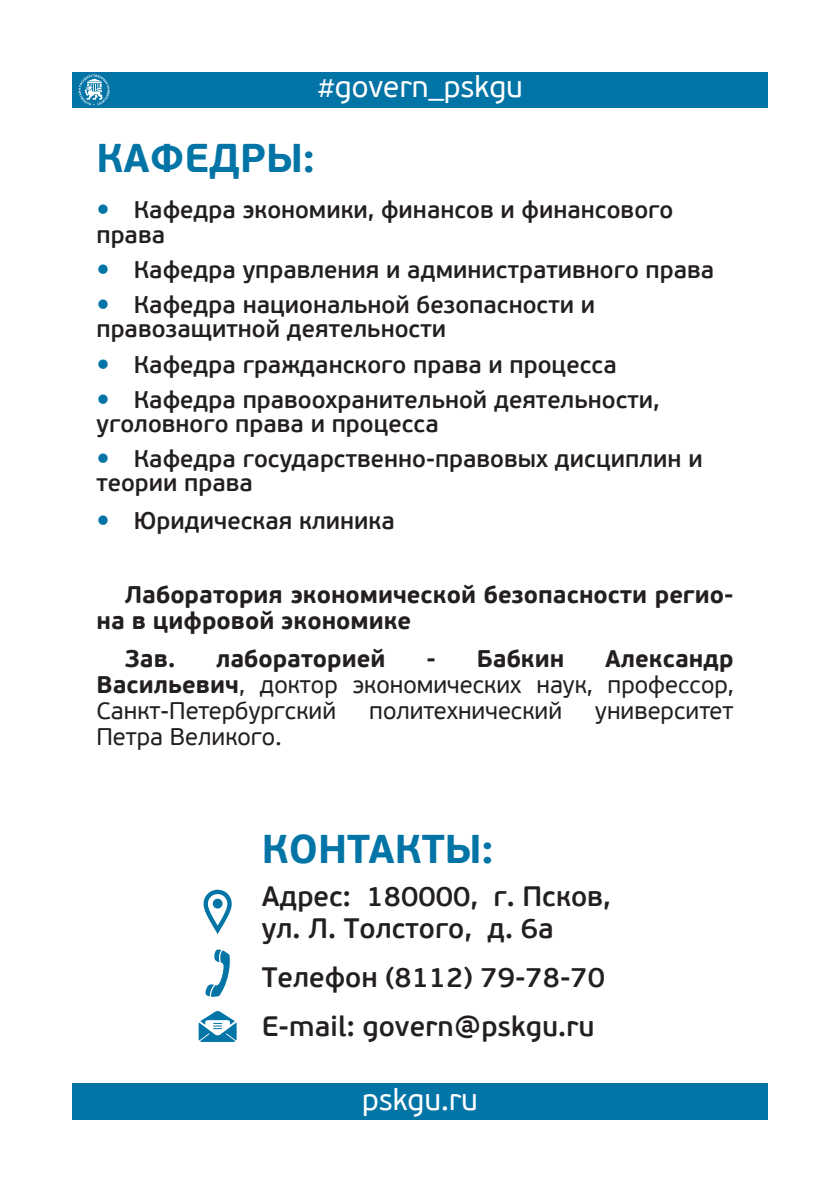
<style>
.page{position:relative;width:840px;height:1191px;background:#fff}
.page>*{position:absolute;margin:0;border:0;box-sizing:border-box;transform-origin:0 0}
.t1{font:700 40px "PF Beau Sans Pro";color:#0374a6}
.t2{font:30px "PF Beau Sans Pro";color:#fff}
.t3{font:600 28px/32px "PF Beau Sans Pro";color:#231f20}
.t4{font:600 24px/35.4px "PF Beau Sans Pro";color:#231f20}
.t5{font:24px/26px "PF Beau Sans Pro";color:#231f20;text-align:justify}
.t6{font:700 24px/26px "PF Beau Sans Pro";color:#231f20}
.s1{font-weight:700}
</style>
<div class="page">
<svg style="left:203px;top:889px;width:29px;height:45px"></svg>
<svg style="left:198px;top:1011px;width:38px;height:31px"></svg>
<svg style="left:205px;top:949px;width:25px;height:48px"></svg>
<div style="left:72px;top:1083px;width:695px;height:36px;background:#0374a6"></div>
<div style="left:72px;top:72px;width:695px;height:36px;background:#0374a6"></div>
<svg style="left:78px;top:75px;width:32px;height:30px"></svg>
<p class="t2" style="left:317px;top:70px;width:207px">#govern_pskgu</p>
<h1 class="t1" style="left:96px;top:133px;width:220px">Кафедры:</h1>
<p class="t4" style="left:96px;top:199px;width:578px;line-height:24px;text-indent:37px">Кафедра экономики, финансов и финансового права</p>
<p class="t4" style="left:134px;top:252px;width:581px">Кафедра управления и административного права<br>Кафедра национальной безопасности и</p>
<p class="t4" style="left:134px;top:312px;width:527px;text-indent:-37px">правозащитной деятельности<br>Кафедра гражданского права и процесса<br>Кафедра правоохранительной деятельности,</p>
<p class="t4" style="left:134px;top:406px;width:570px;text-indent:-37px">уголовного права и процесса<br>Кафедра государственно-правовых дисциплин и</p>
<p class="t4" style="left:134px;top:465px;width:262px;line-height:37.4px;text-indent:-37px">теории права<br>Юридическая клиника</p>
<p class="t6" style="left:96px;top:582px;width:638px;text-indent:28px">Лаборатория экономической безопасности регио&shy;на в цифровой экономике</p>
<p class="t6" style="left:125px;top:646px;width:52px">Зав.</p>
<p class="t6" style="left:216px;top:646px;width:171px">лабораторией</p>
<p class="t6" style="left:426px;top:646px;width:139px">- Бабкин</p>
<p class="t5" style="left:96px;top:646px;width:638px;text-indent:508px"><span class="s1">Александр Васильевич</span>, доктор экономических наук, профессор, Санкт-Петербургский</p>
<p class="t5" style="left:369px;top:698px;width:194px">политехнический</p>
<p class="t5" style="left:595px;top:698px;width:140px">университет</p>
<p class="t5" style="left:96px;top:724px;width:186px">Петра Великого.</p>
<h1 class="t1" style="left:262px;top:823px;width:233px">Контакты:</h1>
<p class="t3" style="left:262px;top:881px;width:350px">Адрес: 180000, г. Псков, ул. Л. Толстого, д. 6а</p>
<p class="t3" style="left:262px;top:953px;width:344px;line-height:49px">Телефон (8112) 79-78-70<br>E-mail: govern@pskgu.ru</p>
<p class="t2" style="left:362px;top:1082px;width:117px">pskgu.ru</p>
</div>
